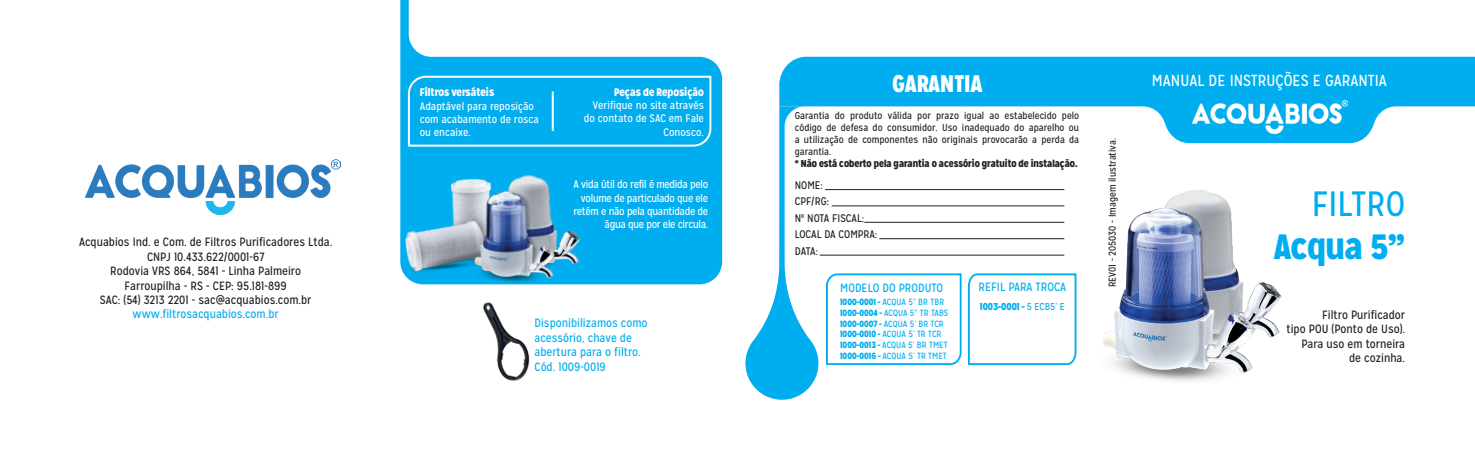
<style>
.page{position:relative;width:1475px;height:454px;background:#fff}
.page>*{position:absolute;margin:0;border:0;box-sizing:border-box;transform-origin:0 0}
.t1{font:900 35px "Mission Gothic";color:#00aeef}
.t2{font:35px "Mission Gothic";color:#00aeef}
.t3{font:900 24px "Mission Gothic";color:#fff}
.t4{font:16px "Mission Gothic";color:#fff}
.t5{font:12px/14.4px "Mission Gothic";color:#231f20;text-align:right}
.t6{font:12px/14.4px "Mission Gothic";color:#00aeef}
.t7{font:11px/13.2px "Mission Gothic";letter-spacing:-.01em;color:#fff}
.t8{font:11px/13.2px "Mission Gothic";letter-spacing:-.03em;color:#fff;text-align:right}
.t9{font:11px/16.6px "Mission Gothic";color:#231f20}
.t10{font:900 11px "Mission Gothic";color:#fff}
.t11{font:10px/12px "Mission Gothic";color:#231f20;text-align:justify}
.t12{font:900 10px "Mission Gothic";color:#231f20}
.t13{font:900 10px "Mission Gothic";color:#00aeef}
.t14{font:9px/10.8px "Mission Gothic";color:#00aeef}
.s1{font-weight:900}
.s2{font-weight:400}
</style>
<div class="page">
<svg style="left:779px;top:57px;width:695px;height:86px;fill:#00aeef"></svg>
<img style="left:1172px;top:190px;width:110px;height:148px">
<img style="left:1103px;top:198px;width:156px;height:183px">
<svg style="left:745px;top:106px;width:73px;height:293px"></svg>
<hr style="left:825px;top:189px;width:239px;height:1px;background:#231f20">
<hr style="left:831px;top:205px;width:233px;height:1px;background:#231f20">
<hr style="left:864px;top:222px;width:200px;height:1px;background:#231f20">
<hr style="left:879px;top:238px;width:185px;height:1px;background:#231f20">
<hr style="left:819px;top:255px;width:245px;height:1px;background:#231f20">
<svg style="left:826px;top:273px;width:251px;height:92px"></svg>
<svg style="left:400px;top:0;width:322px;height:284px;fill:#00aeef"></svg>
<img style="left:490px;top:323px;width:40px;height:58px">
<img style="left:400px;top:159px;width:204px;height:164px">
<svg style="left:407px;top:75px;width:305px;height:72px"></svg>
<hr style="left:551px;top:91px;width:2px;height:40px;background:#fff">
<img style="left:86px;top:159px;width:254px;height:55px">
<img style="left:1192px;top:100px;width:154px;height:34px">
<p class="t5" style="left:79px;top:235px;width:255px;text-align:center">Acquabios Ind. e Com. de Filtros Purificadores Ltda.<br>CNPJ 10.433.622/0001-67<br>Rodovia VRS 864, 5841 - Linha Palmeiro<br>Farroupilha - RS - CEP: 95.181-899<br>SAC: (54) 3213 2201 - sac@acquabios.com.br</p>
<p class="t6" style="left:133px;top:307px;width:147px">www.filtrosacquabios.com.br</p>
<p class="t10" style="left:420px;top:85px;width:76px">Filtros versáteis</p>
<p class="t7" style="left:420px;top:99px;width:121px">Adaptável para reposição com acabamento de rosca ou encaixe.</p>
<p class="t10" style="left:614px;top:85px;width:91px">Peças de Reposição</p>
<p class="t7" style="left:584px;top:99px;width:121px;text-align:right">Verifique no site através do contato de SAC em Fale<br>Conosco.</p>
<p class="t8" style="left:573px;top:178px;width:136px">A vida útil do refil é medida pelo volume de particulado que ele retém e não pela quantidade de água que por ele circula.</p>
<p class="t6" style="left:534px;top:316px;width:114px">Disponibilizamos como acessório, chave de abertura para o filtro.<br>Cód. 1009-0019</p>
<h2 class="t3" style="left:892px;top:67px;width:92px">GARANTIA</h2>
<h3 class="t4" style="left:1151px;top:70px;width:236px">MANUAL DE INSTRUÇÕES E GARANTIA</h3>
<p class="t11" style="left:794px;top:109px;width:286px">Garantia do produto válida por prazo igual ao estabelecido pelo código de defesa do consumidor. Uso inadequado do aparelho ou a utilização de componentes não originais provocarão a perda da garantia.</p>
<p class="t12" style="left:794px;top:157px;width:284px">* Não está coberto pela garantia o acessório gratuito de instalação.</p>
<p class="t9" style="left:794px;top:177px;width:84px">NOME:<br>CPF/RG:<br>Nº NOTA FISCAL:<br>LOCAL DA COMPRA:<br>DATA:</p>
<p class="t6" style="left:840px;top:281px;width:104px">MODELO DO PRODUTO</p>
<p class="t6" style="left:978px;top:280px;width:89px">REFIL PARA TROCA</p>
<p class="t14" style="left:840px;top:296px;width:110px"><span class="s1">1000-0001 -</span> ACQUA 5” BR TBR<br><span class="s1">1000-0004 -</span> ACQUA 5” TR TABS<br><span class="s1">1000-0007 -</span> ACQUA 5’ BR TCR<br><span class="s1">1000-0010 -</span> ACQUA 5’ TR TCR<br><span class="s1">1000-0013 -</span> ACQUA 5’ BR TMET<br><span class="s1">1000-0016 -</span> ACQUA 5’ TR TMET</p>
<p class="t13" style="left:979px;top:300px;width:87px">1003-0001 - <span class="s2">5 ECB5’ E</span></p>
<p class="t11" style="left:1106px;top:287px;width:151px;rotate:-90deg">REV01 - 205030 - Imagem ilustrativa.</p>
<h1 class="t2" style="left:1311px;top:183px;width:95px">FILTRO</h1>
<h1 class="t1" style="left:1273px;top:223px;width:133px">Acqua 5”</h1>
<p class="t5" style="left:1286px;top:307px;width:120px">Filtro Purificador<br>tipo POU (Ponto de Uso).<br>Para uso em torneira de cozinha.</p>
</div>
